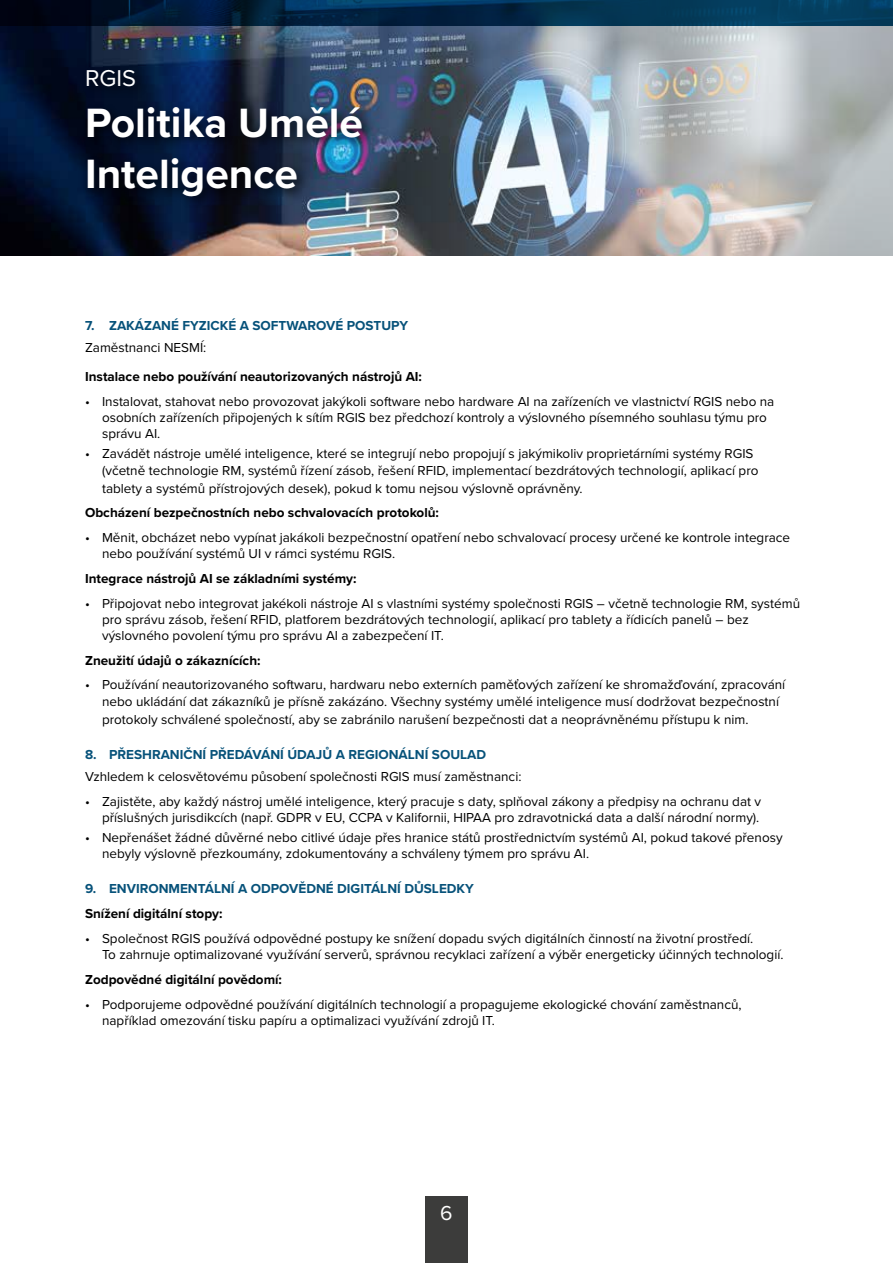
<style>
.page{position:relative;width:893px;height:1263px;background:#fff}
.page>*{position:absolute;margin:0;border:0;box-sizing:border-box;transform-origin:0 0}
.t1{font:700 42.45px/50.8px "Proxima Nova";color:#fff}
.t2{font:23.7px "Proxima Nova";color:#fff}
.t3{font:21px "Proxima Nova";color:#fff}
.t4{font:13.5px/16.2px "Proxima Nova";color:#000}
.t5{font:700 13.5px "Proxima Nova";color:#000}
.t6{font:700 13.5px "Proxima Nova";color:#07527a}
</style>
<div class="page">
<div style="left:425px;top:1196px;width:43px;height:67px;background:#3c3c3b"></div>
<img style="left:0;top:26px;width:893px;height:229px">
<svg style="left:0;top:0;width:893px;height:26px;background:#022846"></svg>
<div style="left:82px;top:65px;width:292px;height:144px;background:#000;opacity:.75"></div>
<h2 class="t2" style="left:85px;top:60px;width:52px">RGIS</h2>
<h1 class="t1" style="left:85px;top:96px;width:279px">Politika Umělé<br>Inteligence</h1>
<p class="t6" style="left:85px;top:315px;width:325px">7. ZAKÁZANÉ FYZICKÉ A SOFTWAROVÉ POSTUPY</p>
<p class="t4" style="left:85px;top:339px;width:123px">Zaměstnanci NESMÍ:</p>
<p class="t5" style="left:85px;top:366px;width:338px">Instalace nebo používání neautorizovaných nástrojů AI:</p>
<p class="t4" style="left:102px;top:392px;width:674px;text-indent:-17px">• Instalovat, stahovat nebo provozovat jakýkoli software nebo hardware AI na zařízeních ve vlastnictví RGIS nebo na osobních zařízeních připojených k sítím RGIS bez předchozí kontroly a výslovného písemného souhlasu týmu pro správu AI.</p>
<p class="t4" style="left:102px;top:445px;width:658px;text-indent:-17px">• Zavádět nástroje umělé inteligence, které se integrují nebo propojují s jakýmikoliv proprietárními systémy RGIS (včetně technologie RM, systémů řízení zásob, řešení RFID, implementací bezdrátových technologií, aplikací pro</p>
<p class="t4" style="left:102px;top:479px;width:482px">tablety a systémů přístrojových desek), pokud k tomu nejsou výslovně oprávněny.</p>
<p class="t5" style="left:85px;top:503px;width:355px">Obcházení bezpečnostních nebo schvalovacích protokolů:</p>
<p class="t4" style="left:102px;top:529px;width:690px;text-indent:-17px">• Měnit, obcházet nebo vypínat jakákoli bezpečnostní opatření nebo schvalovací procesy určené ke kontrole integrace nebo používání systémů UI v rámci systému RGIS.</p>
<p class="t5" style="left:85px;top:568px;width:273px">Integrace nástrojů AI se základními systémy:</p>
<p class="t4" style="left:102px;top:594px;width:700px;text-indent:-17px">• Připojovat nebo integrovat jakékoli nástroje AI s vlastními systémy společnosti RGIS – včetně technologie RM, systémů pro správu zásob, řešení RFID, platforem bezdrátových technologií, aplikací pro tablety a řídicích panelů – bez výslovného povolení týmu pro správu AI a zabezpečení IT.</p>
<p class="t5" style="left:85px;top:650px;width:177px">Zneužití údajů o zákaznících:</p>
<p class="t4" style="left:102px;top:676px;width:685px;text-indent:-17px">• Používání neautorizovaného softwaru, hardwaru nebo externích paměťových zařízení ke shromažďování, zpracování nebo ukládání dat zákazníků je přísně zakázáno. Všechny systémy umělé inteligence musí dodržovat bezpečnostní</p>
<p class="t4" style="left:102px;top:710px;width:648px">protokoly schválené společností, aby se zabránilo narušení bezpečnosti dat a neoprávněnému přístupu k nim.</p>
<p class="t6" style="left:85px;top:744px;width:403px">8. PŘESHRANIČNÍ PŘEDÁVÁNÍ ÚDAJŮ A REGIONÁLNÍ SOULAD</p>
<p class="t4" style="left:85px;top:768px;width:438px">Vzhledem k celosvětovému působení společnosti RGIS musí zaměstnanci:</p>
<p class="t4" style="left:85px;top:792px;width:678px;text-align:right">• Zajistěte, aby každý nástroj umělé inteligence, který pracuje s daty, splňoval zákony a předpisy na ochranu dat v příslušných jurisdikcích (např. GDPR v EU, CCPA v Kalifornii, HIPAA pro zdravotnická data a další národní normy).</p>
<p class="t4" style="left:102px;top:829px;width:682px;text-indent:-17px">• Nepřenášet žádné důvěrné nebo citlivé údaje přes hranice států prostřednictvím systémů AI, pokud takové přenosy nebyly výslovně přezkoumány, zdokumentovány a schváleny týmem pro správu AI.</p>
<p class="t6" style="left:85px;top:879px;width:390px">9. ENVIRONMENTÁLNÍ A ODPOVĚDNÉ DIGITÁLNÍ DŮSLEDKY</p>
<p class="t5" style="left:85px;top:904px;width:139px">Snížení digitální stopy:</p>
<p class="t4" style="left:102px;top:930px;width:683px;text-indent:-17px">• Společnost RGIS používá odpovědné postupy ke snížení dopadu svých digitálních činností na životní prostředí.<br>To zahrnuje optimalizované využívání serverů, správnou recyklaci zařízení a výběr energeticky účinných technologií.</p>
<p class="t5" style="left:85px;top:969px;width:198px">Zodpovědné digitální povědomí:</p>
<p class="t4" style="left:102px;top:995px;width:641px;text-indent:-17px">• Podporujeme odpovědné používání digitálních technologií a propagujeme ekologické chování zaměstnanců, například omezování tisku papíru a optimalizaci využívání zdrojů IT.</p>
<h3 class="t3" style="left:440px;top:1198px;width:14px">6</h3>
</div>
